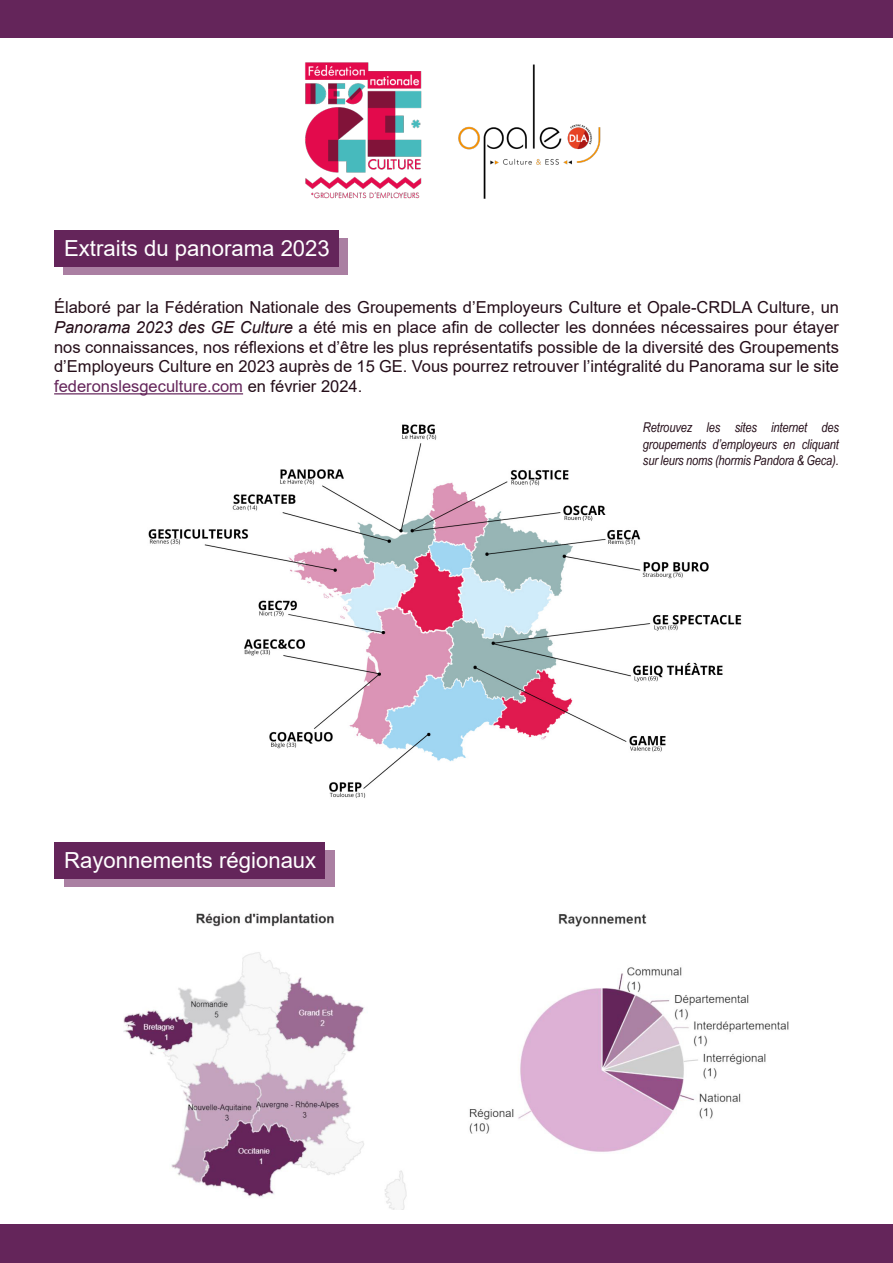
<style>
.page{position:relative;width:893px;height:1263px;background:#fff}
.page>*{position:absolute;margin:0;border:0;box-sizing:border-box;transform-origin:0 0}
.t1{font:22.2px "Arial";color:#fff}
.t2{font:16.5px/19.8px "Arial";color:#240d18;text-align:justify}
.t3{font:italic 13.5px/16.2px "Arial Narrow";letter-spacing:-.01em;color:#240d18;text-align:justify}
.s1{font-style:italic}
.s2{color:#64255a}
</style>
<div class="page">
<img style="left:305px;top:62px;width:117px;height:137px">
<img style="left:458px;top:64px;width:143px;height:135px">
<img style="left:148px;top:424px;width:594px;height:374px">
<div style="left:64px;top:238px;width:284px;height:37px;background:#aa7fa2"></div>
<div style="left:54px;top:230px;width:284px;height:37px;background:#64255a"></div>
<div style="left:0;top:0;width:893px;height:38px;background:#64255a"></div>
<div style="left:0;top:1225px;width:893px;height:38px;background:#64255a"></div>
<hr style="left:54px;top:393px;width:189px;height:1px;background:#64255a">
<div style="left:64px;top:850px;width:271px;height:37px;background:#aa7fa2"></div>
<div style="left:54px;top:842px;width:271px;height:37px;background:#64255a"></div>
<img style="left:123px;top:913px;width:284px;height:296px">
<img style="left:469px;top:914px;width:320px;height:238px">
<h1 class="t1" style="left:64px;top:233px;width:267px">Extraits du panorama 2023</h1>
<p class="t2" style="left:54px;top:297px;width:786px">Élaboré par la Fédération Nationale des Groupements d’Employeurs Culture et Opale-CRDLA Culture, un <span class="s1">Panorama 2023 des GE Culture</span> a été mis en place afin de collecter les données nécessaires pour étayer nos connaissances, nos réflexions et d’être les plus représentatifs possible de la diversité des Groupements d’Employeurs Culture en 2023 auprès de 15 GE. Vous pourrez retrouver l’intégralité du Panorama sur le site <span class="s2">federonslesgeculture.com</span> en février 2024.</p>
<h1 class="t1" style="left:64px;top:845px;width:254px">Rayonnements régionaux</h1>
<p class="t3" style="left:643px;top:419px;width:197px">Retrouvez les sites internet des groupements d’employeurs en cliquant sur leurs noms (hormis Pandora &amp; Geca).</p>
</div>
